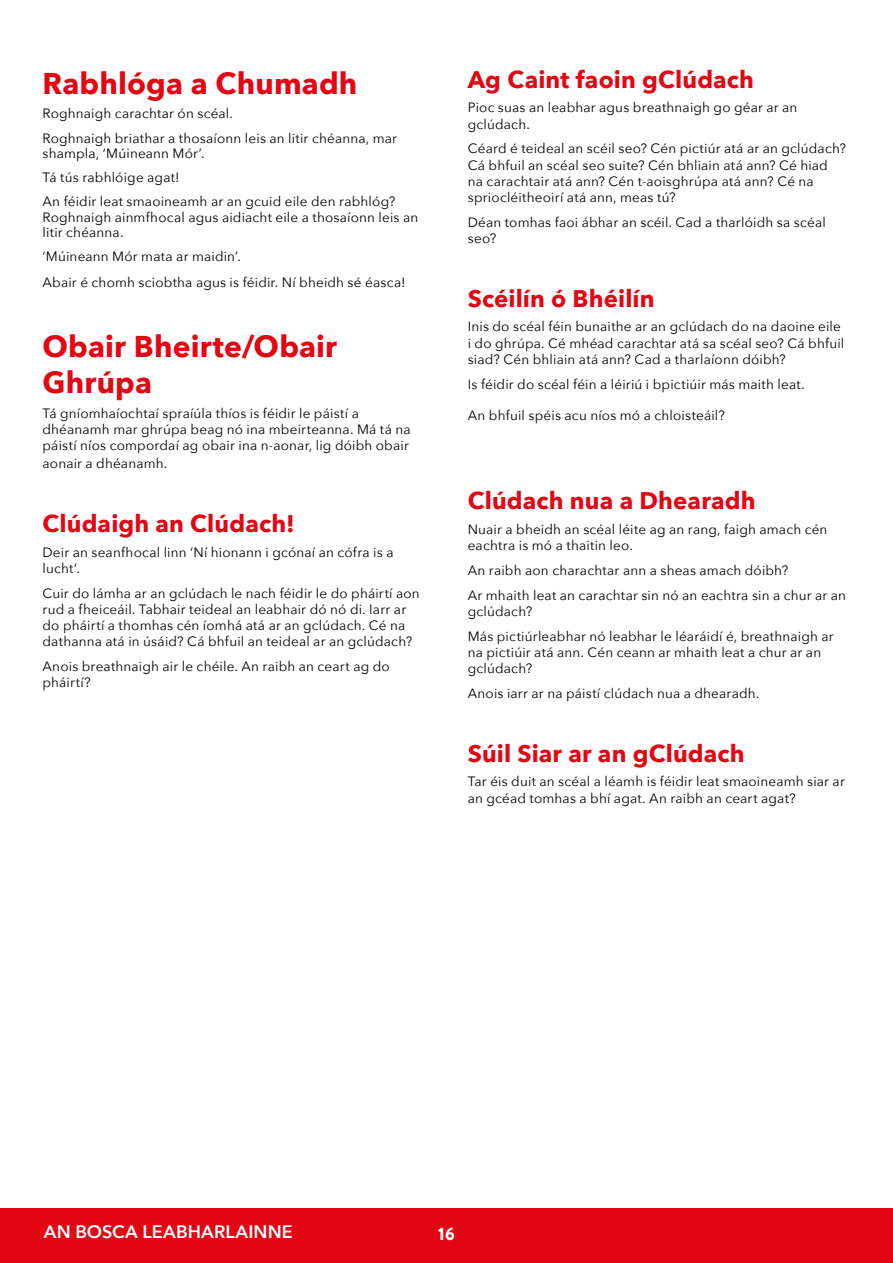
<style>
.page{position:relative;width:893px;height:1263px;background:#fff}
.page>*{position:absolute;margin:0;border:0;box-sizing:border-box;transform-origin:0 0}
.t1{font:700 30px/36px "Avenir Next";letter-spacing:.005em;color:#e30613}
.t2{font:700 24px "Avenir Next";letter-spacing:.005em;color:#e30613}
.t3{font:600 18px "Avenir Next";letter-spacing:.005em;color:#fff}
.t4{font:900 18px "Brandon Grotesque";color:#fff}
.t5{font:13.5px/16.2px "Avenir Next";letter-spacing:.015em;color:#000}
</style>
<div class="page">
<div style="left:0;top:1208px;width:893px;height:55px;background:#e30613"></div>
<h1 class="t1" style="left:43px;top:65px;width:316px">Rabhlóga a Chumadh</h1>
<p class="t5" style="left:43px;top:101px;width:356px;line-height:24px">Roghnaigh carachtar ón scéal.<br>Roghnaigh briathar a thosaíonn leis an litir chéanna, mar</p>
<p class="t5" style="left:43px;top:141px;width:354px;line-height:24px">shampla, ‘Múineann Mór’.<br>Tá tús rabhlóige agat!<br>An féidir leat smaoineamh ar an gcuid eile den rabhlóg?</p>
<p class="t5" style="left:43px;top:209px;width:377px;line-height:15.5px">Roghnaigh ainmfhocal agus aidiacht eile a thosaíonn leis an litir chéanna.</p>
<p class="t5" style="left:43px;top:243px;width:365px;line-height:25.8px">‘Múineann Mór mata ar maidin’.<br>Abair é chomh sciobtha agus is féidir. Ní bheidh sé éasca!</p>
<h1 class="t1" style="left:43px;top:328px;width:296px">Obair Bheirte/Obair<br>Ghrúpa</h1>
<p class="t5" style="left:43px;top:405px;width:370px">Tá gníomhaíochtaí spraíúla thíos is féidir le páistí a dhéanamh mar ghrúpa beag nó ina mbeirteanna. Má tá na páistí níos compordaí ag obair ina n-aonar, lig dóibh obair</p>
<p class="t5" style="left:43px;top:455px;width:126px">aonair a dhéanamh.</p>
<h2 class="t2" style="left:43px;top:503px;width:254px">Clúdaigh an Clúdach!</h2>
<p class="t5" style="left:43px;top:543px;width:353px">Deir an seanfhocal linn ‘Ní hionann i gcónaí an cófra is a lucht’.</p>
<p class="t5" style="left:43px;top:584px;width:379px">Cuir do lámha ar an gclúdach le nach féidir le do pháirtí aon rud a fheiceáil. Tabhair teideal an leabhair dó nó di. Iarr ar do pháirtí a thomhas cén íomhá atá ar an gclúdach. Cé na dathanna atá in úsáid? Cá bhfuil an teideal ar an gclúdach?</p>
<p class="t5" style="left:43px;top:658px;width:349px">Anois breathnaigh air le chéile. An raibh an ceart ag do pháirtí?</p>
<h2 class="t2" style="left:468px;top:59px;width:288px">Ag Caint faoin gClúdach</h2>
<p class="t5" style="left:468px;top:99px;width:331px">Pioc suas an leabhar agus breathnaigh go géar ar an gclúdach.</p>
<p class="t5" style="left:468px;top:140px;width:380px">Céard é teideal an scéil seo? Cén pictiúr atá ar an gclúdach?<br>Cá bhfuil an scéal seo suite? Cén bhliain atá ann? Cé hiad na carachtair atá ann? Cén t-aoisghrúpa atá ann? Cé na spriocléitheoirí atá ann, meas tú?</p>
<p class="t5" style="left:468px;top:213px;width:360px">Déan tomhas faoi ábhar an scéil. Cad a tharlóidh sa scéal seo?</p>
<h2 class="t2" style="left:468px;top:278px;width:188px">Scéilín ó Bhéilín</h2>
<p class="t5" style="left:468px;top:318px;width:378px">Inis do scéal féin bunaithe ar an gclúdach do na daoine eile i do ghrúpa. Cé mhéad carachtar atá sa scéal seo? Cá bhfuil siad? Cén bhliain atá ann? Cad a tharlaíonn dóibh?</p>
<p class="t5" style="left:468px;top:375px;width:338px">Is féidir do scéal féin a léiriú i bpictiúir más maith leat.</p>
<p class="t5" style="left:468px;top:407px;width:259px">An bhfuil spéis acu níos mó a chloisteáil?</p>
<h2 class="t2" style="left:468px;top:480px;width:289px">Clúdach nua a Dhearadh</h2>
<p class="t5" style="left:468px;top:521px;width:361px">Nuair a bheidh an scéal léite ag an rang, faigh amach cén eachtra is mó a thaitin leo.</p>
<p class="t5" style="left:468px;top:557px;width:380px;line-height:24.8px">An raibh aon charachtar ann a sheas amach dóibh?<br>Ar mhaith leat an carachtar sin nó an eachtra sin a chur ar an</p>
<p class="t5" style="left:468px;top:598px;width:367px;line-height:24.8px">gclúdach?<br>Más pictiúrleabhar nó leabhar le léaráidí é, breathnaigh ar</p>
<p class="t5" style="left:468px;top:643px;width:355px">na pictiúir atá ann. Cén ceann ar mhaith leat a chur ar an gclúdach?</p>
<p class="t5" style="left:468px;top:684px;width:293px">Anois iarr ar na páistí clúdach nua a dhearadh.</p>
<h2 class="t2" style="left:468px;top:732px;width:278px">Súil Siar ar an gClúdach</h2>
<p class="t5" style="left:468px;top:773px;width:379px">Tar éis duit an scéal a léamh is féidir leat smaoineamh siar ar an gcéad tomhas a bhí agat. An raibh an ceart agat?</p>
<h3 class="t3" style="left:44px;top:1217px;width:250px">AN BOSCA LEABHARLAINNE</h3>
<h3 class="t4" style="left:438px;top:1221px;width:18px">16</h3>
</div>
